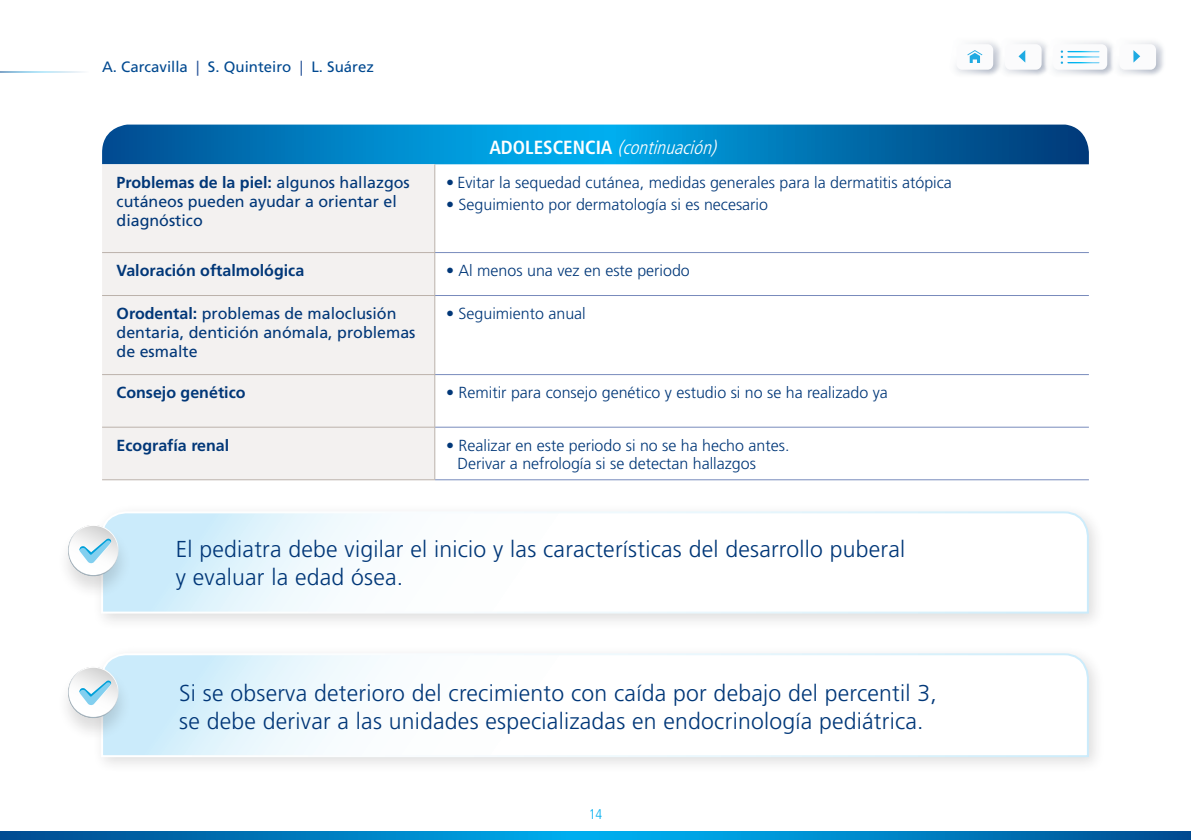
<style>
.page{position:relative;width:1191px;height:840px;background:#fff}
.page>*{position:absolute;margin:0;border:0;box-sizing:border-box;transform-origin:0 0}
.t1{font:300 23px/28px "Frutiger LT Std";letter-spacing:.01em;color:#013778}
.t2{font:italic 300 condensed 19px "Frutiger LT Std";color:#fff}
.t3{font:300 16px/18px "Frutiger LT Std";color:#013778}
.t4{font:16px/19.2px "Frutiger LT Std";color:#013778}
.t5{font:700 16px "Frutiger LT Std";color:#013778}
.t6{font:15px "Frutiger LT Std";color:#014990}
.t7{font:300 condensed 14px "Frutiger LT Std";color:#00aeef}
.s1{color:#365fa0}
.s2{font-weight:700;font-style:normal}
.s3{font-weight:700}
</style>
<div class="page">
<svg style="left:0;top:831px;width:1191px;height:8px;background:#007ec0"></svg>
<svg style="left:955px;top:41px;width:209px;height:34px"></svg>
<svg style="left:102px;top:124px;width:987px;height:40px;background:#057cbb"></svg>
<div style="left:102px;top:164px;width:332px;height:315px;background:#f3f1f0"></div>
<hr style="left:102px;top:252px;width:333px;height:1px;background:#bbb2ab">
<hr style="left:102px;top:295px;width:333px;height:1px;background:#bbb2ab">
<hr style="left:102px;top:374px;width:333px;height:1px;background:#bbb2ab">
<hr style="left:102px;top:426px;width:333px;height:1px;background:#bbb2ab">
<hr style="left:102px;top:479px;width:333px;height:1px;background:#bbb2ab">
<hr style="left:435px;top:252px;width:654px;height:1px;background:#788bbc">
<hr style="left:435px;top:295px;width:654px;height:1px;background:#788bbc">
<hr style="left:435px;top:374px;width:654px;height:1px;background:#788bbc">
<hr style="left:435px;top:426px;width:654px;height:1px;background:#788bbc">
<hr style="left:435px;top:479px;width:654px;height:1px;background:#788bbc">
<hr style="left:434px;top:164px;width:1px;height:88px;background:#bbb2ab">
<hr style="left:434px;top:253px;width:1px;height:42px;background:#bbb2ab">
<hr style="left:434px;top:295px;width:1px;height:79px;background:#bbb2ab">
<hr style="left:434px;top:374px;width:1px;height:52px;background:#bbb2ab">
<hr style="left:434px;top:427px;width:1px;height:52px;background:#bbb2ab">
<div style="left:93px;top:502px;width:1012px;height:128px;background:#231f20;opacity:.15"></div>
<svg style="left:100px;top:510px;width:990px;height:104px"></svg>
<div style="left:57px;top:523px;width:75px;height:76px;background:#231f20;opacity:.15"></div>
<svg style="left:68px;top:524px;width:51px;height:52px"></svg>
<div style="left:93px;top:644px;width:1012px;height:129px;background:#231f20;opacity:.15"></div>
<svg style="left:100px;top:652px;width:990px;height:105px"></svg>
<div style="left:57px;top:665px;width:75px;height:76px;background:#231f20;opacity:.15"></div>
<svg style="left:68px;top:666px;width:51px;height:52px"></svg>
<p class="t6" style="left:102px;top:58px;width:273px">A. Carcavilla <span class="s1">|</span> S. Quinteiro <span class="s1">|</span> L. Suárez</p>
<p class="t2" style="left:489px;top:136px;width:234px"><span class="s2">A DOL E SC E N C I A</span> (continuación)</p>
<p class="t4" style="left:117px;top:172px;width:295px"><span class="s3">Problemas de la piel:</span> algunos hallazgos cutáneos pueden ayudar a orientar el diagnóstico</p>
<p class="t3" style="left:446px;top:173px;width:507px">• Evitar la sequedad cutánea, medidas generales para la dermatitis atópica</p>
<p class="t3" style="left:446px;top:195px;width:323px">• Seguimiento por dermatología si es necesario</p>
<p class="t5" style="left:117px;top:261px;width:189px">Valoración oftalmológica</p>
<p class="t3" style="left:446px;top:261px;width:245px">• Al menos una vez en este periodo</p>
<p class="t4" style="left:117px;top:303px;width:300px"><span class="s3">Orodental:</span> problemas de maloclusión dentaria, dentición anómala, problemas de esmalte</p>
<p class="t3" style="left:446px;top:304px;width:141px">• Seguimiento anual</p>
<p class="t5" style="left:117px;top:383px;width:130px">Consejo genético</p>
<p class="t3" style="left:446px;top:383px;width:443px">• Remitir para consejo genético y estudio si no se ha realizado ya</p>
<p class="t5" style="left:117px;top:435px;width:114px">Ecografía renal</p>
<p class="t3" style="left:457px;top:436px;width:333px;text-indent:-11px">• Realizar en este periodo si no se ha hecho antes.<br>Derivar a nefrología si se detectan hallazgos</p>
<h1 class="t1" style="left:176px;top:535px;width:731px">El pediatra debe vigilar el inicio y las características del desarrollo puberal y evaluar la edad ósea.</h1>
<h1 class="t1" style="left:179px;top:678px;width:759px">Si se observa deterioro del crecimiento con caída por debajo del percentil 3, se debe derivar a las unidades especializadas en endocrinología pediátrica.</h1>
<p class="t7" style="left:589px;top:805px;width:15px">14</p>
</div>
